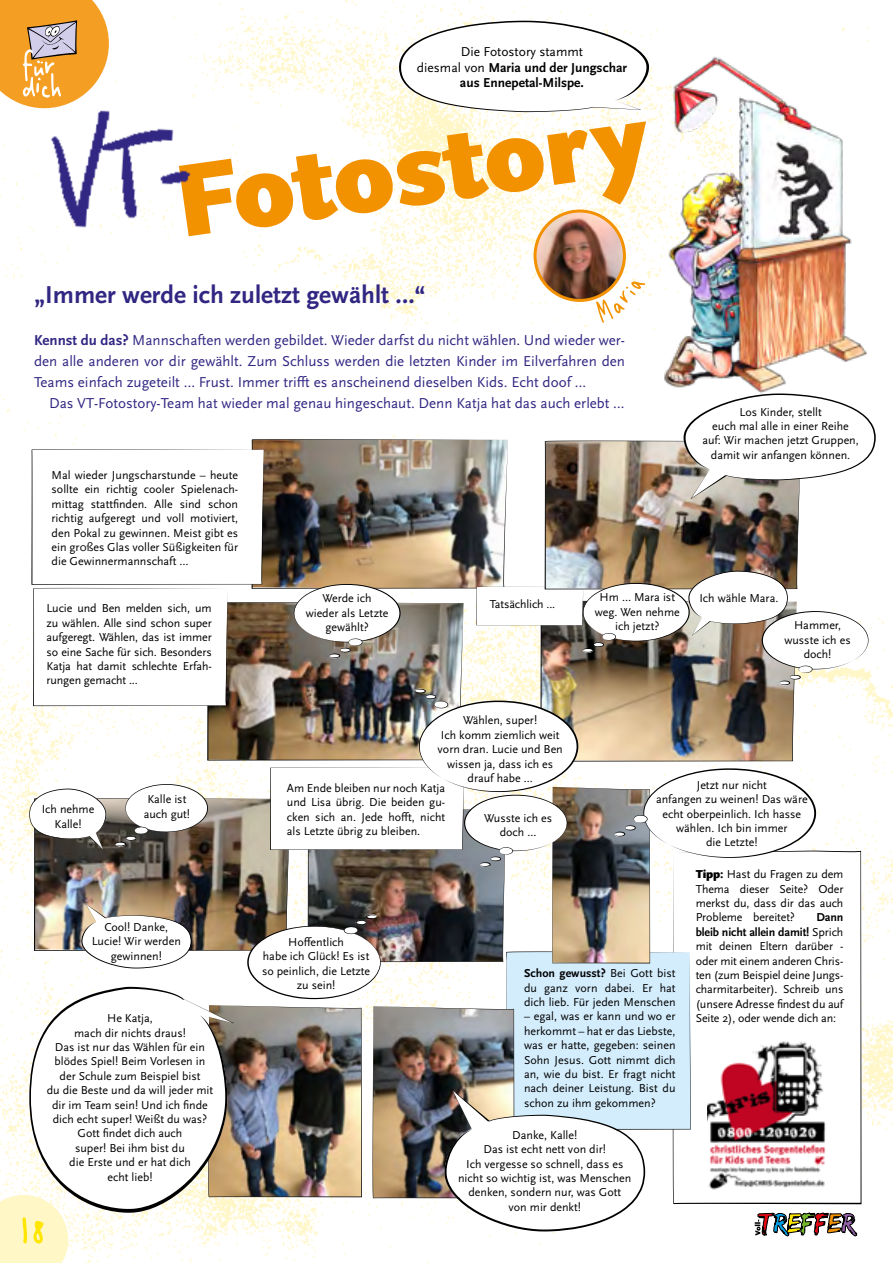
<style>
.page{position:relative;width:893px;height:1263px;background:#fff}
.page>*{position:absolute;margin:0;border:0;box-sizing:border-box;transform-origin:0 0}
.t1{font:900 107.55px "Scala Sans OT";color:#f39200}
.t2{font:90px "Handschrift";color:#ffe600}
.t3{font:51px "Druckschrift";letter-spacing:-.08em;color:#fff}
.t4{font:700 25.5px "Scala Sans OT";color:#312783}
.t5{font:15px/21px "Scala Sans OT";color:#312783;text-align:justify}
.t6{font:700 13.5px/15.8px "Scala Sans OT";color:#000;text-align:center}
.t7{font:12px/14.4px "Scala Sans OT";color:#000;text-align:center}
.s1{font-weight:400}
.s2{font-weight:700}
.s3{font-weight:900}
</style>
<div class="page">
<img style="left:0;top:0;width:893px;height:1130px">
<svg style="left:399px;top:21px;width:250px;height:91px"></svg>
<img style="left:33px;top:107px;width:166px;height:127px">
<img style="left:650px;top:49px;width:243px;height:357px">
<svg style="left:0;top:0;width:109px;height:108px;background:#eca950"></svg>
<img style="left:0;top:393px;width:876px;height:870px">
<img style="left:708px;top:1041px;width:119px;height:154px">
<img style="left:535px;top:211px;width:89px;height:89px;border-radius:45px">
<div style="left:534px;top:210px;width:92px;height:92px;border:3px solid #f39200;border-radius:50%"></div>
<svg style="left:594px;top:278px;width:51px;height:45px"></svg>
<h3 class="t3" style="left:20px;top:66px;width:45px">fürdich</h3>
<p class="t6" style="left:417px;top:44px;width:212px"><span class="s1">Die Fotostory stammt<br>diesmal von</span> Maria und der Jungschar aus Ennepetal-Milspe.</p>
<h1 class="t1" style="left:167px;top:142px;width:478px;rotate:-8deg">Fotostory</h1>
<h3 class="t4" style="left:34px;top:280px;width:393px">„Immer werde ich zuletzt gewählt …“</h3>
<p class="t5" style="left:34px;top:330px;width:593px"><span class="s2">Kennst du das?</span> Mannschaften werden gebildet. Wieder darfst du nicht wählen. Und wieder wer&shy;den alle anderen vor dir gewählt. Zum Schluss werden die letzten Kinder im Eilverfahren den Teams einfach zugeteilt … Frust. Immer trifft es anscheinend dieselben Kids. Echt doof …</p>
<p class="t5" style="left:49px;top:393px;width:577px">Das VT-Fotostory-Team hat wieder mal genau hingeschaut. Denn Katja hat das auch erlebt …</p>
<p class="t7" style="left:52px;top:468px;width:188px;text-align:justify">Mal wieder Jungscharstunde – heute sollte ein richtig cooler Spielenach&shy;mittag stattfinden. Alle sind schon richtig aufgeregt und voll motiviert, den Pokal zu gewinnen. Meist gibt es ein gr0ßes Glas voller Süßigkeiten für die Gewinnermannschaft …</p>
<p class="t7" style="left:46px;top:602px;width:167px;text-align:justify">Lucie und Ben melden sich, um zu wählen. Alle sind schon super aufgeregt. Wählen, das ist immer so eine Sache für sich. Besonders Katja hat damit schlechte Erfah&shy;rungen gemacht ...</p>
<p class="t7" style="left:306px;top:591px;width:84px">Werde ich wieder als Letzte gewählt?</p>
<p class="t7" style="left:490px;top:597px;width:67px">Tatsächlich ...</p>
<p class="t7" style="left:595px;top:590px;width:86px">Hm … Mara ist weg. Wen nehme ich jetzt?</p>
<p class="t7" style="left:702px;top:405px;width:158px">Los Kinder, stellt<br>euch mal alle in einer Reihe auf: Wir machen jetzt Gruppen, damit wir anfangen können.</p>
<p class="t7" style="left:699px;top:591px;width:81px">Ich wähle Mara.</p>
<p class="t7" style="left:784px;top:618px;width:68px">Hammer, wusste ich es doch!</p>
<p class="t7" style="left:42px;top:802px;width:54px">Ich nehme<br>Kalle!</p>
<p class="t7" style="left:144px;top:792px;width:48px">Kalle ist auch gut!</p>
<p class="t7" style="left:92px;top:920px;width:91px">Cool! Danke,<br>Lucie! Wir werden gewinnen!</p>
<p class="t7" style="left:47px;top:1011px;width:168px">He Katja,<br>mach dir nichts draus!<br>Das ist nur das Wählen für ein blödes Spiel! Beim Vorlesen in der Schule zum Beispiel bist<br>du die Beste und da will jeder mit dir im Team sein! Und ich finde dich echt super! Weißt du was?<br>Gott findet dich auch<br>super! Bei ihm bist du<br>die Erste und er hat dich<br>echt lieb!</p>
<h2 class="t2" style="left:18px;top:1198px;width:31px">18</h2>
<p class="t7" style="left:438px;top:713px;width:127px">Wählen, super!<br>Ich komm ziemlich weit vorn dran. Lucie und Ben wissen ja, dass ich es drauf habe ...</p>
<p class="t7" style="left:287px;top:781px;width:160px;text-align:justify">Am Ende bleiben nur noch Katja und Lisa übrig. Die beiden gu&shy;cken sich an. Jede hofft, nicht als Letzte übrig zu bleiben.</p>
<p class="t7" style="left:484px;top:811px;width:70px">Wusste ich es doch ...</p>
<p class="t7" style="left:656px;top:778px;width:153px">Jetzt nur nicht<br>anfangen zu weinen! Das wäre echt oberpeinlich. Ich hasse wählen. Ich bin immer<br>die Letzte!</p>
<p class="t7" style="left:262px;top:935px;width:110px">Hoffentlich<br>habe ich Glück! Es ist so peinlich, die Letzte zu sein!</p>
<p class="t7" style="left:524px;top:966px;width:153px;text-align:justify"><span class="s2">Schon gewusst?</span> Bei Gott bist du ganz vorn dabei. Er hat dich lieb. Für jeden Menschen</p>
<p class="t7" style="left:524px;top:1009px;width:153px;text-align:justify">– egal, was er kann und wo er herkommt – hat er das Liebste, was er hatte, gegeben: seinen Sohn Jesus. Gott nimmt dich an, wie du bist. Er fragt nicht nach deiner Leistung. Bist du schon zu ihm gekommen?</p>
<p class="t7" style="left:458px;top:1128px;width:175px">Danke, Kalle!<br>Das ist echt nett von dir!<br>Ich vergesse so schnell, dass es nicht so wichtig ist, was Menschen denken, sondern nur, was Gott von mir denkt!</p>
<p class="t7" style="left:696px;top:867px;width:149px;text-align:justify"><span class="s3">Tipp:</span> Hast du Fragen zu dem Thema dieser Seite? Oder merkst du, dass dir das auch Probleme bereitet?</p>
<p class="t7" style="left:696px;top:910px;width:149px;text-align:justify;text-indent:121px"><span class="s2">Dann bleib nicht allein damit!</span> Sprich mit deinen Eltern darüber - oder mit einem anderen Chris&shy;ten (zum Beispiel deine Jungs&shy;charmitarbeiter). Schreib uns (unsere Adresse findest du auf Seite 2), oder wende dich an:</p>
</div>
